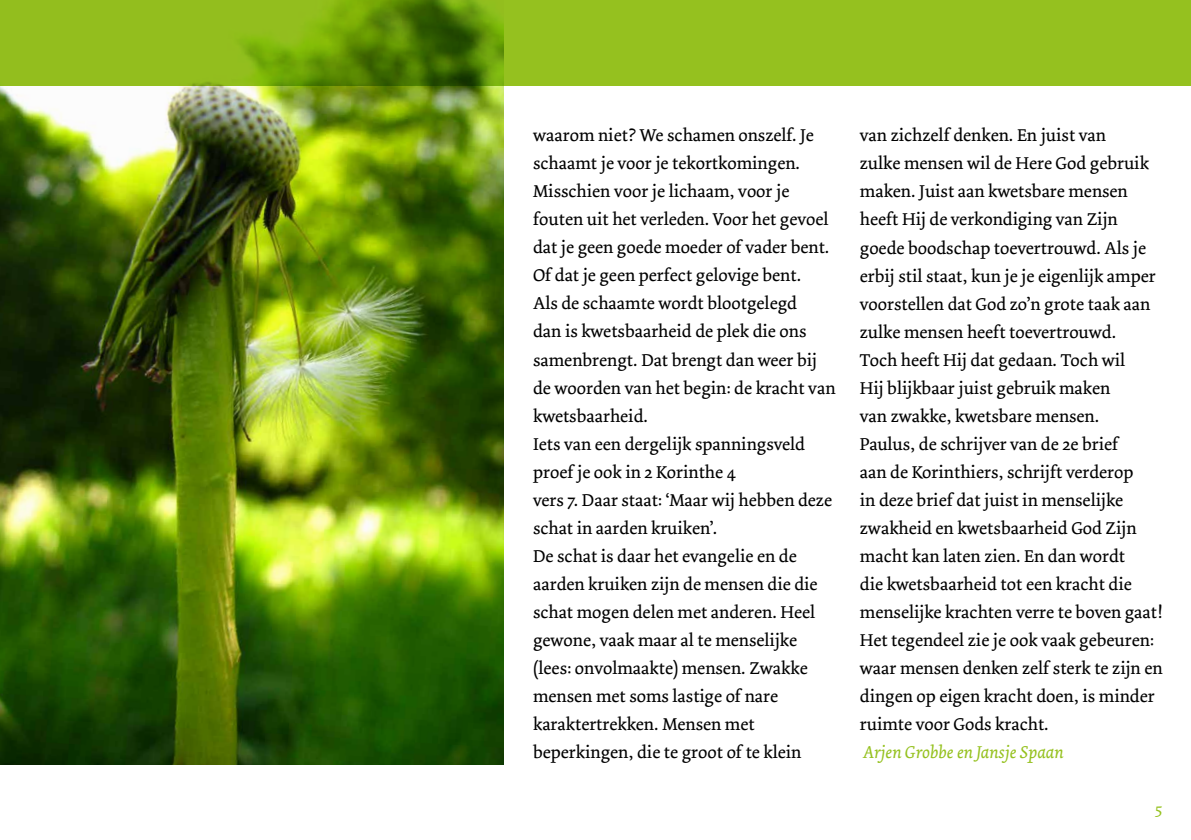
<style>
.page{position:relative;width:1191px;height:840px;background:#fff}
.page>*{position:absolute;margin:0;border:0;box-sizing:border-box;transform-origin:0 0}
.t1{font:18px/28px "Dolly";color:#000}
.t2{font:italic 18px "Dolly";color:#95c11f}
.t3{font:16px "Dolly";color:#95c11f}
</style>
<div class="page">
<img style="left:0;top:85px;width:503px;height:679px">
<svg style="left:0;top:0;width:1191px;height:85px;background:#89b519"></svg>
<p class="t1" style="left:533px;top:121px;width:304px">waarom niet? We schamen onszelf. Je schaamt je voor je tekortkomingen.<br>Misschien voor je lichaam, voor je fouten uit het verleden. Voor het gevoel dat je geen goede moeder of vader bent.<br>Of dat je geen perfect gelovige bent.<br>Als de schaamte wordt blootgelegd<br>dan is kwetsbaarheid de plek die ons samenbrengt. Dat brengt dan weer bij de woorden van het begin: de kracht van kwetsbaarheid.<br>Iets van een dergelijk spanningsveld proef je ook in 2 Korinthe 4<br>vers 7. Daar staat: ‘Maar wij hebben deze schat in aarden kruiken’.<br>De schat is daar het evangelie en de aarden kruiken zijn de mensen die die schat mogen delen met anderen. Heel gewone, vaak maar al te menselijke (lees: onvolmaakte) mensen. Zwakke mensen met soms lastige of nare karaktertrekken. Mensen met beperkingen, die te groot of te klein</p>
<p class="t1" style="left:860px;top:122px;width:304px">van zichzelf denken. En juist van<br>zulke mensen wil de Here God gebruik maken. Juist aan kwetsbare mensen heeft Hij de verkondiging van Zijn goede boodschap toevertrouwd. Als je erbij stil staat, kun je je eigenlijk amper voorstellen dat God zo’n grote taak aan zulke mensen heeft toevertrouwd.<br>Toch heeft Hij dat gedaan. Toch wil<br>Hij blijkbaar juist gebruik maken<br>van zwakke, kwetsbare mensen.<br>Paulus, de schrijver van de 2e brief<br>aan de Korinthiers, schrijft verderop<br>in deze brief dat juist in menselijke zwakheid en kwetsbaarheid God Zijn macht kan laten zien. En dan wordt<br>die kwetsbaarheid tot een kracht die menselijke krachten verre te boven gaat!<br>Het tegendeel zie je ook vaak gebeuren: waar mensen denken zelf sterk te zijn en dingen op eigen kracht doen, is minder ruimte voor Gods kracht.</p>
<p class="t2" style="left:863px;top:741px;width:202px">Arjen Grobbe en Jansje Spaan</p>
<p class="t3" style="left:1155px;top:798px;width:9px">5</p>
</div>
